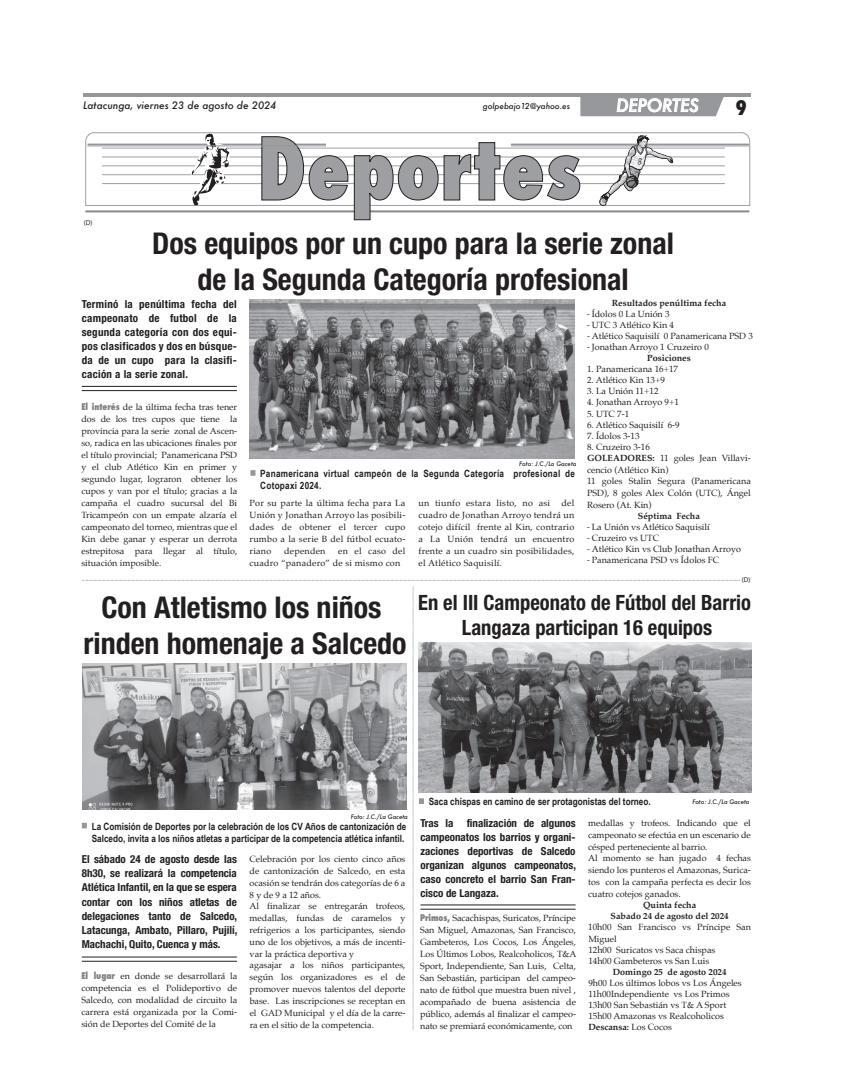
<style>
.page{position:relative;width:842px;height:1078px;background:#fff}
.page>*{position:absolute;margin:0;border:0;box-sizing:border-box;transform-origin:0 0}
.t1{font:700 condensed 30px/36px "Helvetica Neue";color:#231f20;text-align:center}
.t2{font:700 condensed 21.1px/25.3px "Helvetica Neue";color:#231f20;text-align:center}
.t3{font:800 condensed 19.5px "Futura";color:#231f20}
.t4{font:italic 500 17px "Futura";color:#fff}
.t5{font:700 condensed 11px/14px "Helvetica Neue";color:#231f20;text-align:justify}
.t6{font:700 10px/12px "Arial Narrow";color:#231f20}
.t7{font:700 10px/12.1px "Arial Narrow";letter-spacing:.025em;color:#231f20}
.t8{font:italic 500 10px "Futura";color:#231f20}
.t9{font:9px/12px "Palatino";color:#231f20;text-align:justify}
.t10{font:700 9px/11px "Palatino";color:#231f20;text-align:center}
.t11{font:9px/12px "Palatino";letter-spacing:.025em;color:#231f20}
.t12{font:italic 500 8px "Futura";color:#231f20}
.t13{font:italic 600 7px "Myriad Pro";color:#231f20}
.t14{font:italic 500 6px "Futura";color:#231f20}
.s1{font-family:"Futura";font-weight:800;font-stretch:condensed;color:#808285}
.s2{font-family:"Myriad Pro"}
.s3{font-weight:700}
</style>
<div class="page">
<svg style="left:580px;top:97px;width:144px;height:19px;background:#abacaf"></svg>
<hr style="left:83px;top:94px;width:667px;height:3px;background:#96989b">
<hr style="left:85px;top:210px;width:664px;height:2px;background:#87898c">
<svg style="left:85px;top:132px;width:666px;height:74px"></svg>
<hr style="left:102px;top:183px;width:623px;height:1px;background:#9d9fa2">
<hr style="left:102px;top:174px;width:623px;height:1px;background:#9d9fa2">
<hr style="left:102px;top:165px;width:623px;height:1px;background:#9d9fa2">
<hr style="left:102px;top:157px;width:623px;height:1px;background:#9d9fa2">
<hr style="left:102px;top:148px;width:623px;height:1px;background:#9d9fa2">
<svg style="left:191px;top:134px;width:40px;height:71px"></svg>
<svg style="left:261px;top:136px;width:319px;height:84px"></svg>
<hr style="left:511px;top:146px;width:238px;height:1px;background:#939598">
<hr style="left:88px;top:146px;width:238px;height:1px;background:#939598">
<svg style="left:598px;top:132px;width:75px;height:74px"></svg>
<hr style="left:82px;top:390px;width:155px;height:1px;background:#231f20">
<hr style="left:82px;top:386px;width:155px;height:1px;background:#231f20">
<svg style="left:250px;top:470px;width:5px;height:5px"></svg>
<img style="left:249px;top:300px;width:325px;height:158px">
<svg style="left:82px;top:580px;width:658px;height:449px"></svg>
<img style="left:83px;top:663px;width:324px;height:146px">
<img style="left:419px;top:642px;width:332px;height:150px">
<p class="t8" style="left:83px;top:99px;width:195px">Latacunga, viernes 23 de agosto de 2024</p>
<h3 class="t4" style="left:616px;top:93px;width:84px">DEPORTES</h3>
<p class="t12" style="left:483px;top:101px;width:89px">golpebajo12@yahoo.es</p>
<h3 class="t3" style="left:735px;top:95px;width:13px">9</h3>
<p class="t13" style="left:84px;top:218px;width:10px">(D)</p>
<h1 class="t1" style="left:152px;top:225px;width:523px">Dos equipos por un cupo para la serie zonal de la Segunda Categoría profesional</h1>
<p class="t5" style="left:82px;top:297px;width:157px">Terminó la penúltima fecha del campeonato de futbol de la segunda categoría con dos equi&shy;pos clasificados y dos en búsque&shy;da de un cupo para la clasifi&shy;cación a la serie zonal.</p>
<p class="t9" style="left:81px;top:400px;width:157px"><span class="s1">El interés</span> de la última fecha tras tener dos de los tres cupos que tiene la provincia para la serie zonal de Ascen&shy;so, radica en las ubicaciones finales por el título provincial; Panamericana PSD y el club Atlético Kin en primer y segundo lugar, lograron obtener los cupos y van por el título; gracias a la campaña el cuadro sucursal del Bi Tricampeón con un empate alzaría el campeonato del torneo, mientras que el Kin debe ganar y esperar un derrota estrepitosa para llegar al título, situación imposible.</p>
<p class="t10" style="left:612px;top:297px;width:116px">Resultados penúltima fecha</p>
<p class="t9" style="left:587px;top:308px;width:84px"><span class="s2">-</span> Ídolos 0 La Unión 3</p>
<p class="t9" style="left:587px;top:319px;width:88px"><span class="s2">-</span> UTC 3 Atlético Kin 4</p>
<p class="t9" style="left:587px;top:330px;width:167px"><span class="s2">-</span> Atlético Saquisilí 0 Panamericana PSD 3</p>
<p class="t9" style="left:647px;top:342px;width:63px;line-height:11px;text-indent:-60px"><span class="s2">-</span> Jonathan Arroyo 1 Cruzeiro 0<br><span class="s3">Posiciones</span></p>
<p class="t9" style="left:587px;top:363px;width:93px">1. Panamericana 16+17</p>
<p class="t9" style="left:587px;top:374px;width:79px">2. Atlético Kin 13+9</p>
<p class="t9" style="left:587px;top:385px;width:73px">3. La Unión 11+12</p>
<p class="t9" style="left:587px;top:396px;width:93px">4. Jonathan Arroyo 9+1</p>
<p class="t9" style="left:587px;top:407px;width:44px">5. UTC 7-1</p>
<p class="t9" style="left:587px;top:418px;width:94px">6. Atlético Saquisilí 6-9</p>
<p class="t9" style="left:587px;top:429px;width:54px">7. Ídolos 3-13</p>
<p class="t9" style="left:587px;top:441px;width:165px;line-height:11px">8. Cruzeiro 3-16<br><span class="s3">GOLEADORES:</span> 11 goles Jean Villavi-</p>
<p class="t9" style="left:587px;top:464px;width:165px;line-height:11px">cencio (Atlético Kin)<br>11 goles Stalin Segura (Panamericana</p>
<p class="t9" style="left:587px;top:486px;width:165px">PSD), 8 goles Alex Colón (UTC), Ángel<br>Rosero (At. Kin)</p>
<p class="t10" style="left:638px;top:509px;width:63px">Séptima Fecha</p>
<p class="t9" style="left:587px;top:520px;width:124px"><span class="s2">-</span> La Unión vs Atlético Saquisilí</p>
<p class="t9" style="left:587px;top:531px;width:74px"><span class="s2">-</span> Cruzeiro vs UTC</p>
<p class="t9" style="left:587px;top:542px;width:155px"><span class="s2">-</span> Atlético Kin vs Club Jonathan Arroyo</p>
<p class="t9" style="left:587px;top:553px;width:134px"><span class="s2">-</span> Panamericana PSD vs Ídolos FC</p>
<p class="t14" style="left:519px;top:459px;width:59px">Foto: J.C./La Gaceta</p>
<p class="t7" style="left:260px;top:467px;width:316px">Panamericana virtual campeón de la Segunda Categoría profesional de<br>Cotopaxi 2024.</p>
<p class="t9" style="left:250px;top:497px;width:157px">Por su parte la última fecha para La Unión y Jonathan Arroyo las posibili&shy;dades de obtener el tercer cupo rumbo a la serie B del fútbol ecuato&shy;riano</p>
<p class="t11" style="left:418px;top:497px;width:133px">un tiunfo estara listo, no asi</p>
<p class="t9" style="left:418px;top:497px;width:157px;text-indent:143px">del cuadro de Jonathan Arroyo tendrá un cotejo difícil frente al Kin, contrario a La Unión tendrá un encuentro frente a un cuadro sin posibilidades, el Atlético Saquisilí.</p>
<p class="t11" style="left:250px;top:545px;width:157px;text-indent:89px">en el caso del cuadro “panadero” de si mismo con</p>
<h1 class="t1" style="left:84px;top:588px;width:325px">Con Atletismo los niños rinden homenaje a Salcedo</h1>
<h2 class="t2" style="left:418px;top:589px;width:334px">En el III Campeonato de Fútbol del Barrio<br>Langaza participan 16 equipos</h2>
<p class="t11" style="left:284px;top:545px;width:43px">dependen</p>
<p class="t13" style="left:742px;top:575px;width:10px">(D)</p>
<p class="t14" style="left:351px;top:812px;width:59px">Foto: J.C./La Gaceta</p>
<p class="t6" style="left:92px;top:819px;width:316px">La Comisión de Deportes por la celebración de los CV Años de cantonización de<br>Salcedo, invita a los niños atletas a participar de la competencia atlética infantil.</p>
<p class="t5" style="left:82px;top:852px;width:157px">El sábado 24 de agosto desde las 8h30, se realizará la competencia Atlética Infantil, en la que se espera contar con los niños atletas de delegaciones tanto de Salcedo, Latacunga, Ambato, Pillaro, Pujilí, Machachi, Quito, Cuenca y más.</p>
<p class="t9" style="left:81px;top:970px;width:157px"><span class="s1">El lugar</span> en donde se desarrollará la competencia es el Polideportivo de Salcedo, con modalidad de circuito la carrera está organizada por la Comi&shy;sión de Deportes del Comité de la</p>
<p class="t9" style="left:250px;top:852px;width:157px">Celebración por los ciento cinco años de cantonización de Salcedo, en esta ocasión se tendrán dos categorías de 6 a 8 y de 9 a 12 años.</p>
<p class="t9" style="left:250px;top:899px;width:157px">Al finalizar se entregarán trofeos, medallas, fundas de caramelos y refrigerios a los participantes, siendo uno de los objetivos, a más de incenti&shy;var la práctica deportiva y</p>
<p class="t9" style="left:250px;top:958px;width:157px">agasajar a los niños participantes, según los organizadores es el de promover nuevos talentos del deporte base. Las inscripciones se receptan en el GAD Municipal y el día de la carre&shy;ra en el sitio de la competencia.</p>
<p class="t6" style="left:429px;top:795px;width:223px">Saca chispas en camino de ser protagonistas del torneo.</p>
<p class="t14" style="left:692px;top:797px;width:59px">Foto: J.C./La Gaceta</p>
<p class="t5" style="left:420px;top:816px;width:157px">Tras la finalización de algunos campeonatos los barrios y organi&shy;zaciones deportivas de Salcedo organizan algunos campeonatos, caso concreto el barrio San Fran&shy;cisco de Langaza.</p>
<p class="t9" style="left:420px;top:912px;width:158px"><span class="s1">Primos,</span> Sacachispas, Suricatos, Príncipe San Miguel, Amazonas, San Francisco, Gambeteros, Los Cocos, Los Ángeles, Los Últimos Lobos, Realcoholicos, T&amp;A Sport, Independiente, San Luis, Celta, San Sebastián, participan del campeo&shy;nato de fútbol que muestra buen nivel , acompañado de buena asistencia de público, además al finalizar el campeo&shy;nato se premiará económicamente, con</p>
<p class="t9" style="left:588px;top:816px;width:164px">medallas y trofeos. Indicando que el campeonato se efectúa en un escenario de césped perteneciente al barrio.</p>
<p class="t9" style="left:588px;top:851px;width:164px">Al momento se han jugado 4 fechas siendo los punteros el Amazonas, Surica&shy;tos con la campaña perfecta es decir los cuatro cotejos ganados.</p>
<p class="t10" style="left:610px;top:899px;width:120px">Quinta fecha<br>Sabado 24 de agosto del 2024</p>
<p class="t9" style="left:588px;top:920px;width:164px">10h00 San Francisco vs Príncipe San<br>Miguel</p>
<p class="t9" style="left:588px;top:944px;width:128px;line-height:11px">12h00 Suricatos vs Saca chispas<br>14h00 Gambeteros vs San Luis</p>
<p class="t10" style="left:613px;top:966px;width:115px">Domingo 25 de agosto 2024</p>
<p class="t9" style="left:588px;top:977px;width:155px;line-height:11px;text-align:left">9h00 Los últimos lobos vs Los Ángeles<br>11h00Independiente vs Los Primos<br>13h00 San Sebastián vs T&amp; A Sport<br>15h00 Amazonas vs Realcoholicos<br><span class="s3">Descansa:</span> Los Cocos</p>
</div>
